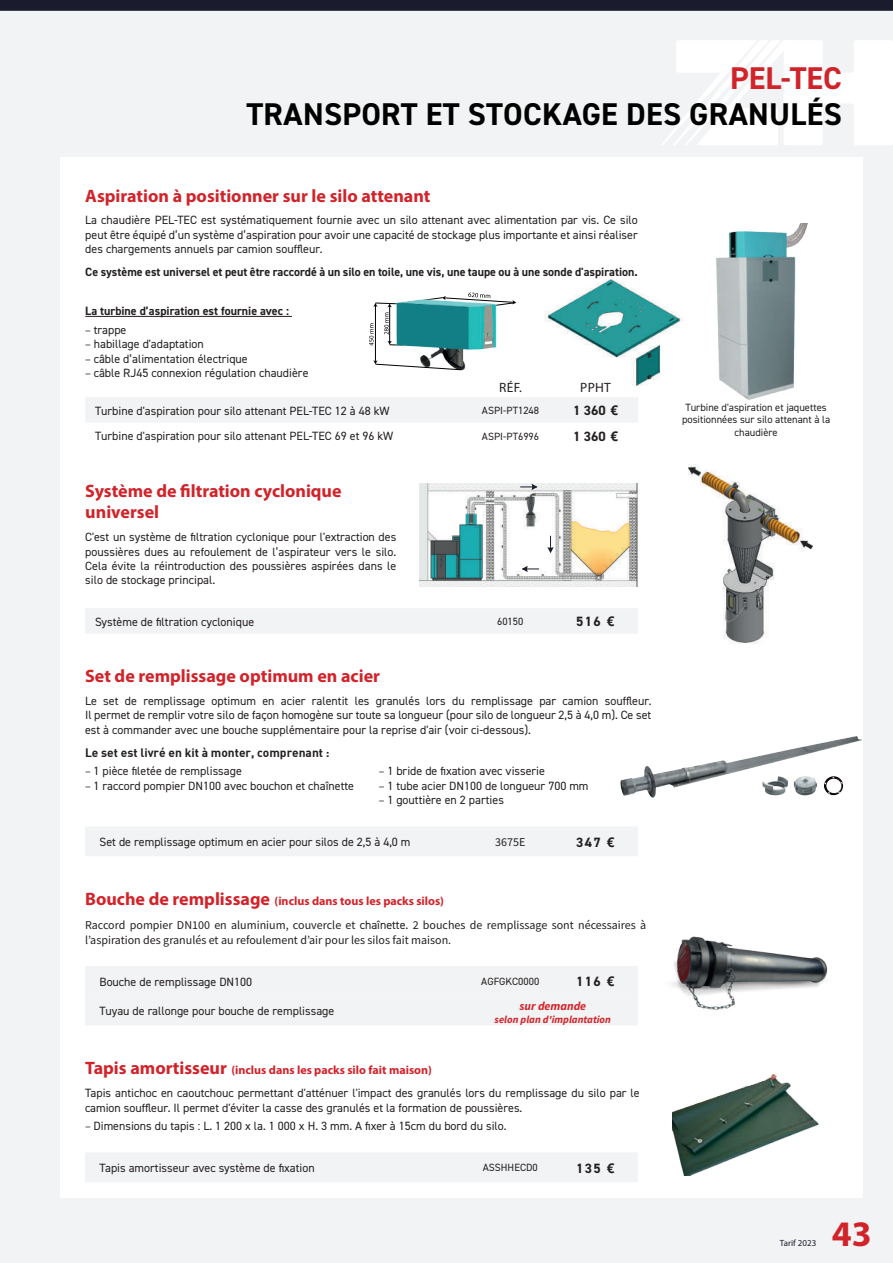
<style>
.page{position:relative;width:893px;height:1263px;background:#fff}
.page>*{position:absolute;margin:0;border:0;box-sizing:border-box;transform-origin:0 0}
.t1{font:700 36px "Myriad Pro";color:#d1232a}
.t2{font:700 31.5px "DIN2014";letter-spacing:.01em;color:#000}
.t3{font:700 31.5px "DIN2014";color:#d1232a}
.t4{font:700 27px "DIN2014";color:#d1232a}
.t5{font:700 18px/21.6px "Myriad Pro";color:#d1232a}
.t6{font:700 13.5px "DIN2014";letter-spacing:.1em;color:#231f20}
.t7{font:13.5px "Myriad Pro";letter-spacing:.02em;color:#231f20}
.t8{font:12px/14.4px "DIN2014";color:#231f20;text-align:justify}
.t9{font:12px/14.4px "Source Sans Pro";color:#231f20}
.t10{font:700 12px "DIN2014";color:#231f20}
.t11{font:700 12px "Myriad Pro";color:#d1232a}
.t12{font:12px "DIN Bold";color:#231f20}
.t13{font:italic 700 12px "Source Sans Pro";color:#d1232a}
.t14{font:10.5px/12.6px "DIN2014";color:#231f20;text-align:center}
.t15{font:italic 700 10.5px "Source Sans Pro";color:#d1232a}
.t16{font:9px "Myriad Pro";color:#1a1c2d}
.s1{font-family:"Source Sans Pro"}
.s2{font-family:"Open Sans"}
.s3{font-size:18px}
.s4{font-family:"DIN2014"}
</style>
<div class="page">
<div style="left:0;top:1198px;width:893px;height:65px;background:#f2f3f4"></div>
<div style="left:863px;top:0;width:30px;height:1209px;background:#f2f3f4"></div>
<div style="left:0;top:0;width:59px;height:1209px;background:#f2f3f4"></div>
<div style="left:0;top:0;width:893px;height:157px;background:#f2f3f4"></div>
<svg style="left:0;top:0;width:893px;height:11px;background:#1d1f30"></svg>
<svg style="left:662px;top:40px;width:231px;height:105px"></svg>
<img style="left:545px;top:279px;width:138px;height:107px">
<img style="left:716px;top:223px;width:92px;height:177px">
<img style="left:408px;top:346px;width:89px;height:25px">
<hr style="left:375px;top:306px;width:1px;height:56px;background:#000001">
<svg style="left:373px;top:360px;width:88px;height:10px"></svg>
<svg style="left:369px;top:293px;width:147px;height:53px"></svg>
<div style="left:86px;top:397px;width:552px;height:25px;background:#f2f3f4"></div>
<hr style="left:85px;top:316px;width:207px;height:1px;background:#231f20">
<img style="left:688px;top:465px;width:125px;height:179px">
<div style="left:85px;top:608px;width:553px;height:25px;background:#f2f3f4"></div>
<img style="left:420px;top:483px;width:218px;height:104px">
<svg style="left:547px;top:536px;width:7px;height:17px"></svg>
<svg style="left:522px;top:566px;width:17px;height:6px"></svg>
<svg style="left:520px;top:484px;width:18px;height:6px"></svg>
<img style="left:672px;top:1074px;width:147px;height:102px">
<div style="left:85px;top:1153px;width:553px;height:29px;background:#f2f3f4"></div>
<img style="left:672px;top:936px;width:156px;height:74px">
<div style="left:85px;top:966px;width:553px;height:59px;background:#f2f3f4"></div>
<img style="left:620px;top:736px;width:242px;height:62px">
<img style="left:762px;top:776px;width:26px;height:19px">
<img style="left:793px;top:776px;width:24px;height:20px">
<img style="left:823px;top:776px;width:21px;height:19px">
<div style="left:85px;top:827px;width:553px;height:29px;background:#f2f3f4"></div>
<h3 class="t4" style="left:714px;top:58px;width:130px">Biotec Plus</h3>
<h2 class="t3" style="left:730px;top:57px;width:113px">PEL-TEC</h2>
<h2 class="t2" style="left:246px;top:93px;width:597px">TRANSPORT ET STOCKAGE DES GRANULÉS</h2>
<h3 class="t5" style="left:85px;top:184px;width:347px">Aspiration à positionner sur le silo attenant</h3>
<p class="t8" style="left:85px;top:213px;width:554px">La chaudière PEL-TEC est systématiquement fournie avec un silo attenant avec alimentation par vis. Ce silo peut être équipé d’un système d’aspiration pour avoir une capacité de stockage plus importante et ainsi réaliser des chargements annuels par camion souffleur.</p>
<p class="t10" style="left:85px;top:264px;width:554px">Ce système est universel et peut être raccordé à un silo en toile, une vis, une taupe ou à une sonde d'aspiration.</p>
<p class="t10" style="left:85px;top:303px;width:205px">La turbine d’aspiration est fournie avec :</p>
<p class="t8" style="left:85px;top:322px;width:43px"><span class="s1">–</span> trappe</p>
<p class="t8" style="left:85px;top:337px;width:120px"><span class="s1">–</span> habillage d'adaptation</p>
<p class="t8" style="left:85px;top:351px;width:164px"><span class="s1">–</span> câble d’alimentation électrique</p>
<p class="t8" style="left:85px;top:365px;width:225px"><span class="s1">–</span> câble RJ45 connexion régulation chaudière</p>
<p class="t7" style="left:499px;top:379px;width:24px">RÉF.</p>
<p class="t7" style="left:580px;top:379px;width:32px">PPHT</p>
<p class="t8" style="left:95px;top:403px;width:296px">Turbine d'aspiration pour silo attenant PEL-TEC 12 à 48 kW</p>
<p class="t14" style="left:482px;top:404px;width:59px">ASPI-PT1248</p>
<p class="t6" style="left:573px;top:402px;width:46px">1 360 <span class="s2">€</span></p>
<p class="t8" style="left:95px;top:429px;width:299px">Turbine d'aspiration pour silo attenant PEL-TEC 69 et 96 kW</p>
<p class="t14" style="left:482px;top:429px;width:59px">ASPI-PT6996</p>
<p class="t6" style="left:573px;top:427px;width:46px">1 360 <span class="s2">€</span></p>
<h3 class="t5" style="left:85px;top:479px;width:258px">Système de filtration cyclonique universel</h3>
<p class="t8" style="left:85px;top:530px;width:312px">C'est un système de filtration cyclonique pour l'extraction des poussières dues au refoulement de l’aspirateur vers le silo.<br>Cela évite la réintroduction des poussières aspirées dans le silo de stockage principal.</p>
<p class="t8" style="left:95px;top:614px;width:161px">Système de filtration cyclonique</p>
<p class="t14" style="left:497px;top:615px;width:28px">60150</p>
<p class="t6" style="left:576px;top:612px;width:40px">516 <span class="s2">€</span></p>
<h3 class="t5" style="left:85px;top:665px;width:296px">Set de remplissage optimum en acier</h3>
<p class="t8" style="left:85px;top:693px;width:568px">Le set de remplissage optimum en acier ralentit les granulés lors du remplissage par camion souffleur.<br>Il permet de remplir votre silo de façon homogène sur toute sa longueur (pour silo de longueur 2,5 à 4,0 m). Ce set est à commander avec une bouche supplémentaire pour la reprise d'air (voir ci-dessous).</p>
<p class="t12" style="left:85px;top:745px;width:246px">Le set est livré en kit à monter, comprenant :</p>
<p class="t8" style="left:85px;top:764px;width:158px"><span class="s1">–</span> 1 pièce filetée de remplissage</p>
<p class="t8" style="left:85px;top:778px;width:271px"><span class="s1">–</span> 1 raccord pompier DN100 avec bouchon et chaînette</p>
<p class="t8" style="left:379px;top:764px;width:168px"><span class="s1">–</span> 1 bride de fixation avec visserie</p>
<p class="t8" style="left:379px;top:778px;width:211px"><span class="s1">–</span> 1 tube acier DN100 de longueur 700 mm</p>
<p class="t8" style="left:379px;top:793px;width:127px"><span class="s1">–</span> 1 gouttière en 2 parties</p>
<p class="t8" style="left:100px;top:834px;width:313px">Set de remplissage optimum en acier pour silos de 2,5 à 4,0 m</p>
<p class="t9" style="left:495px;top:834px;width:32px">3675E</p>
<p class="t6" style="left:576px;top:833px;width:40px">347 <span class="s2">€</span></p>
<p class="t11" style="left:85px;top:893px;width:361px"><span class="s3">Bouche de remplissage</span> (inclus dans tous les packs silos)</p>
<p class="t9" style="left:85px;top:918px;width:563px">Raccord pompier DN100 en aluminium, couvercle et <span class="s4">chaînette.</span> 2 bouches de remplissage sont nécessaires à l’aspiration des granulés et au refoulement d’air pour les silos fait maison.</p>
<p class="t8" style="left:100px;top:974px;width:154px">Bouche de remplissage DN100</p>
<p class="t14" style="left:481px;top:975px;width:60px">AGFGKC0000</p>
<p class="t6" style="left:576px;top:972px;width:40px">116 <span class="s2">€</span></p>
<p class="t8" style="left:100px;top:1004px;width:236px">Tuyau de rallonge pour bouche de remplissage</p>
<p class="t13" style="left:519px;top:998px;width:68px">sur demande</p>
<p class="t15" style="left:495px;top:1012px;width:118px">selon plan d'implantation</p>
<p class="t11" style="left:85px;top:1062px;width:348px"><span class="s3">Tapis amortisseur</span> (inclus dans les packs silo fait maison)</p>
<p class="t8" style="left:85px;top:1085px;width:556px">Tapis antichoc en caoutchouc permettant d'atténuer l'impact des granulés lors du remplissage du silo par le camion souffleur. Il permet d'éviter la casse des granulés et la formation de poussières.</p>
<p class="t8" style="left:85px;top:1119px;width:423px"><span class="s1">–</span> Dimensions du tapis : L. 1 200 x la. 1 000 x H. 3 mm. A fixer à 15cm du bord du silo.</p>
<p class="t8" style="left:100px;top:1160px;width:217px">Tapis amortisseur avec système de fixation</p>
<p class="t14" style="left:483px;top:1161px;width:56px">ASSHHECD0</p>
<p class="t6" style="left:576px;top:1159px;width:40px">135 <span class="s2">€</span></p>
<p class="t14" style="left:682px;top:401px;width:150px">Turbine d'aspiration et jaquettes positionnées sur silo attenant à la chaudière</p>
<p class="t16" style="left:780px;top:1237px;width:38px">Tarif 2023</p>
<h1 class="t1" style="left:832px;top:1210px;width:41px">43</h1>
</div>
